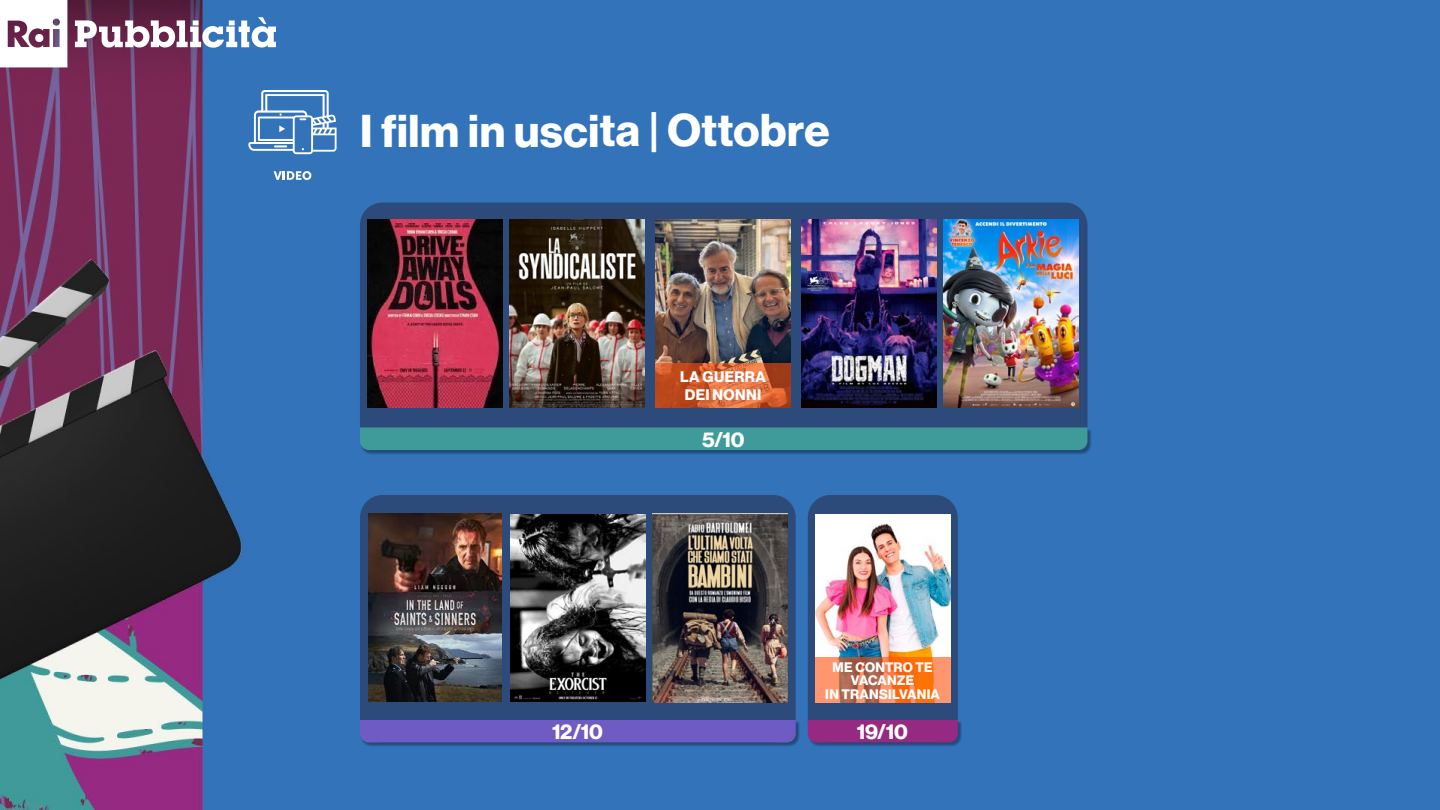
<style>
.page{position:relative;width:1440px;height:810px;background:#fff}
.page>*{position:absolute;margin:0;border:0;box-sizing:border-box;transform-origin:0 0}
.t1{font:45px "N Haas Grotesk DS Pro 75 Bd";letter-spacing:.01em;color:#fff}
.t2{font:21px "N Haas Grotesk DS Pro 75 Bd";letter-spacing:-.01em;color:#fff}
.t3{font:15px/18px "N Haas Grotesk DS Pro 75 Bd";letter-spacing:.025em;color:#fff;text-align:center}
.t4{font:13.5px/13.5px "N Haas Grotesk DS Pro 75 Bd";letter-spacing:.015em;color:#fff;text-align:center}
</style>
<div class="page">
<img style="left:0;top:0;width:1440px;height:810px">
<svg style="left:0;top:0;width:67px;height:67px"></svg>
<div style="left:35px;top:34px;width:8px;height:8px;background:#fff;border-radius:50%"></div>
<svg style="left:75px;top:17px;width:201px;height:31px"></svg>
<svg style="left:274px;top:171px;width:37px;height:9px"></svg>
<svg style="left:248px;top:90px;width:89px;height:64px"></svg>
<div style="left:808px;top:495px;width:150px;height:247px;background:#2c4b7a;border-radius:22px"></div>
<div style="left:808px;top:721px;width:154px;height:26px;background:#000;opacity:.35"></div>
<div style="left:808px;top:720px;width:150px;height:22px;background:#962981"></div>
<div style="left:815px;top:514px;width:135px;height:188px;background:#fff"></div>
<img style="left:815px;top:524px;width:135px;height:133px">
<div style="left:360px;top:495px;width:436px;height:247px;background:#2c4b7a;border-radius:22px"></div>
<div style="left:361px;top:721px;width:439px;height:26px;background:#000;opacity:.35"></div>
<div style="left:360px;top:720px;width:436px;height:22px;background:#6f5bc4"></div>
<img style="left:369px;top:514px;width:132px;height:188px">
<img style="left:510px;top:514px;width:135px;height:188px">
<img style="left:653px;top:514px;width:135px;height:188px">
<div style="left:360px;top:202px;width:727px;height:248px;background:linear-gradient(to right,#2c4b79,#2c4b7a);border-radius:22px"></div>
<div style="left:361px;top:428px;width:731px;height:27px;background:#000;opacity:.35"></div>
<div style="left:360px;top:428px;width:727px;height:22px;background:#3e9b99"></div>
<img style="left:510px;top:220px;width:135px;height:187px">
<img style="left:656px;top:220px;width:135px;height:143px">
<img style="left:367px;top:220px;width:135px;height:187px">
<svg style="left:656px;top:363px;width:135px;height:45px;background:#cc5c2f"></svg>
<svg style="left:815px;top:657px;width:135px;height:45px;background:#e47945"></svg>
<img style="left:944px;top:220px;width:135px;height:187px">
<img style="left:801px;top:220px;width:135px;height:187px">
<h1 class="t1" style="left:360px;top:104px;width:471px">I film in uscita | Ottobre</h1>
<p class="t3" style="left:680px;top:368px;width:87px">LA GUERRA<br>DEI NONNI</p>
<h2 class="t2" style="left:702px;top:427px;width:44px">5/10</h2>
<p class="t4" style="left:825px;top:660px;width:116px">ME CONTRO TE<br>VACANZE<br>IN TRANSILVANIA</p>
<h2 class="t2" style="left:552px;top:720px;width:52px">12/10</h2>
<h2 class="t2" style="left:857px;top:720px;width:52px">19/10</h2>
</div>
